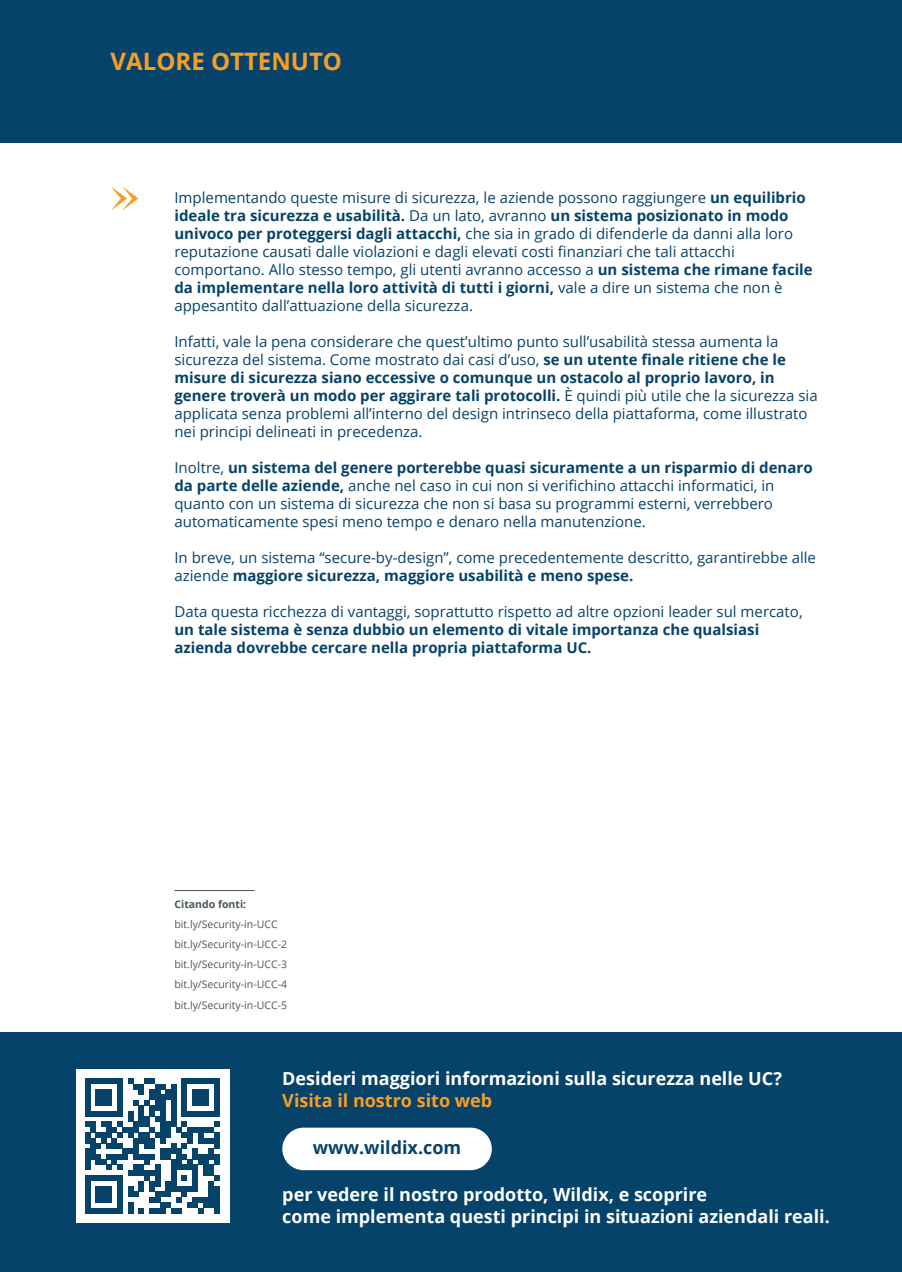
<style>
.page{position:relative;width:902px;height:1272px;background:#fff}
.page>*{position:absolute;margin:0;border:0;box-sizing:border-box;transform-origin:0 0}
.t1{font:700 24px "Open Sans";color:#f89e26}
.t2{font:700 18px/21.6px "Open Sans";color:#fff}
.t3{font:700 18px "Open Sans";color:#f89e26}
.t4{font:700 18px "Open Sans";color:#06436a}
.t5{font:15px/18px "Open Sans";color:#06436a}
.t6{font:700 15px/18px "Open Sans";color:#06436a}
.t7{font:10.5px/20.1px "Open Sans";color:#49565c}
.t8{font:700 10.5px "Open Sans";color:#49565c}
.s1{font-weight:700}
</style>
<div class="page">
<div style="left:0;top:1032px;width:901px;height:239px;background:#06436a"></div>
<div style="left:282px;top:1127px;width:210px;height:43px;background:#fff;border-radius:21px"></div>
<div style="left:76px;top:1069px;width:153px;height:154px;background:#fff"></div>
<svg style="left:85px;top:1078px;width:134px;height:135px"></svg>
<div style="left:0;top:0;width:901px;height:143px;background:#06436a"></div>
<svg style="left:111px;top:186px;width:27px;height:25px"></svg>
<hr style="left:174px;top:890px;width:81px;height:1px;background:#49565c">
<h1 class="t1" style="left:111px;top:44px;width:233px">VALORE OTTENUTO</h1>
<p class="t5" style="left:174px;top:188px;width:639px">Implementando queste misure di sicurezza, le aziende possono raggiungere <span class="s1">un equilibrio ideale tra sicurezza e usabilità.</span> Da un lato, avranno <span class="s1">un sistema posizionato in modo univoco per proteggersi dagli attacchi,</span> che sia in grado di difenderle da danni alla loro reputazione causati dalle violazioni e dagli elevati costi finanziari che tali attacchi comportano. Allo stesso tempo, gli utenti avranno accesso a <span class="s1">un sistema che rimane facile da implementare nella loro attività di tutti i giorni,</span> vale a dire un sistema che non è appesantito dall’attuazione della sicurezza.</p>
<p class="t5" style="left:174px;top:332px;width:644px">Infatti, vale la pena considerare che quest’ultimo punto sull’usabilità stessa aumenta la sicurezza del sistema. Come mostrato dai casi d’uso, <span class="s1">se un utente finale ritiene che le misure di sicurezza siano eccessive o comunque un ostacolo al proprio lavoro, in genere troverà un modo per aggirare tali protocolli.</span> È quindi più utile che la sicurezza sia applicata senza problemi all’interno del design intrinseco della piattaforma, come illustrato nei principi delineati in precedenza.</p>
<p class="t5" style="left:174px;top:458px;width:639px">Inoltre, <span class="s1">un sistema del genere porterebbe quasi sicuramente a un risparmio di denaro da parte delle aziende,</span> anche nel caso in cui non si verifichino attacchi informatici, in quanto con un sistema di sicurezza che non si basa su programmi esterni, verrebbero automaticamente spesi meno tempo e denaro nella manutenzione.</p>
<p class="t5" style="left:174px;top:548px;width:643px">In breve, un sistema “secure-by-design”, come precedentemente descritto, garantirebbe alle aziende <span class="s1">maggiore sicurezza, maggiore usabilità e meno spese.</span></p>
<p class="t5" style="left:174px;top:602px;width:629px">Data questa ricchezza di vantaggi, soprattutto rispetto ad altre opzioni leader sul mercato,</p>
<p class="t6" style="left:174px;top:620px;width:586px">un tale sistema è senza dubbio un elemento di vitale importanza che qualsiasi azienda dovrebbe cercare nella propria piattaforma UC.</p>
<p class="t8" style="left:174px;top:896px;width:73px">Citando fonti:</p>
<p class="t7" style="left:174px;top:913px;width:114px">bit.ly/Security-in-UCC bit.ly/Security-in-UCC-2 bit.ly/Security-in-UCC-3 bit.ly/Security-in-UCC-4 bit.ly/Security-in-UCC-5</p>
<p class="t2" style="left:282px;top:1067px;width:501px">Desideri maggiori informazioni sulla sicurezza nelle UC?</p>
<p class="t3" style="left:282px;top:1087px;width:211px">Visita il nostro sito web</p>
<p class="t4" style="left:313px;top:1134px;width:150px">www.wildix.com</p>
<p class="t2" style="left:282px;top:1183px;width:549px">per vedere il nostro prodotto, Wildix, e scoprire<br>come implementa questi principi in situazioni aziendali reali.</p>
</div>
